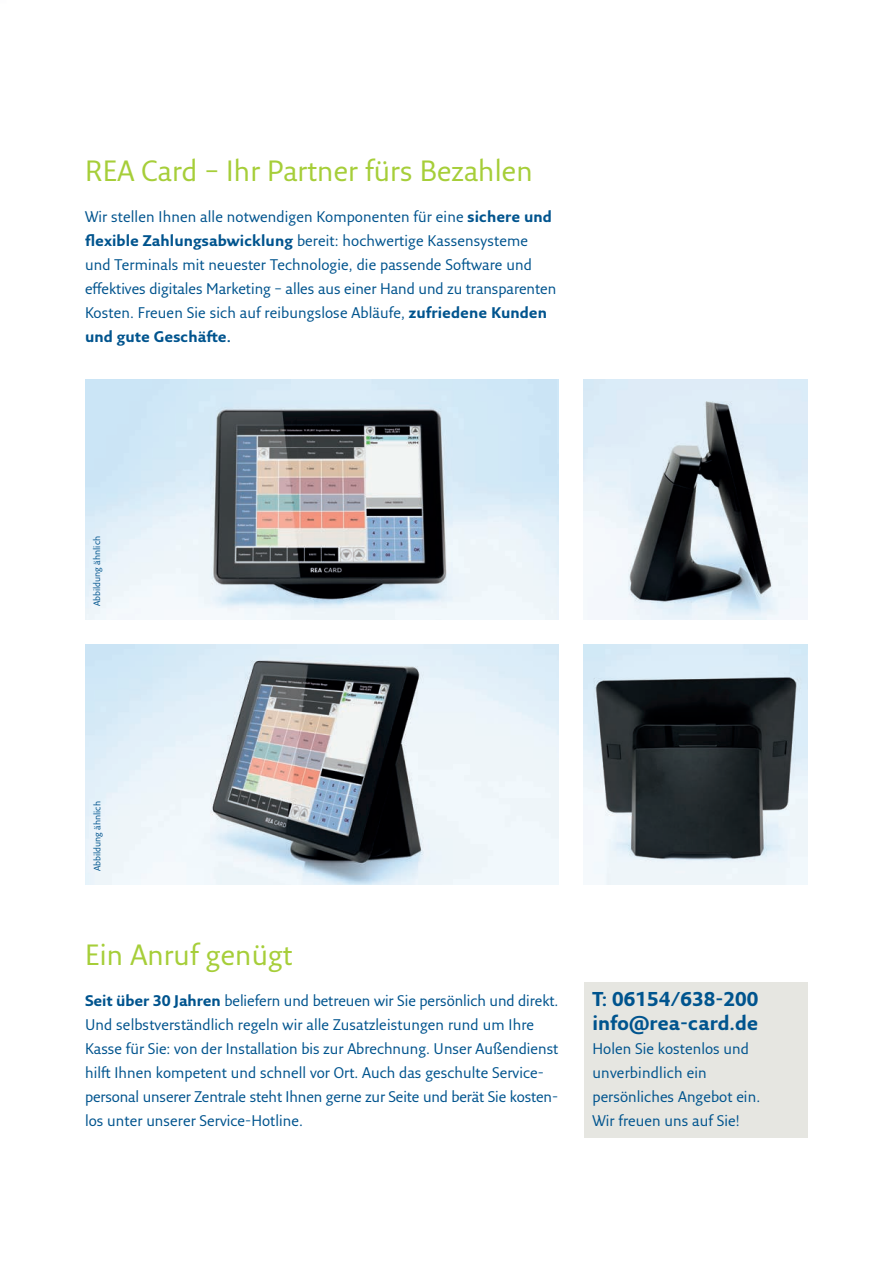
<style>
.page{position:relative;width:893px;height:1263px;background:#fff}
.page>*{position:absolute;margin:0;border:0;box-sizing:border-box;transform-origin:0 0}
.t1{font:28.5px "Fresco Sans Plus Pro";color:#a6ce39}
.TXT_Infobox{font:700 19.5px "Fresco Sans Plus Pro";color:#00548e}
.TXT_Infobox-2{font:15px/24px "Fresco Sans Plus Pro";color:#00548e}
.t2{font:9px "Fresco Sans Plus Pro";color:#00548e}
.s1{font-weight:700}
</style>
<div class="page">
<div style="left:584px;top:983px;width:223px;height:155px;background:#e6e6e1"></div>
<img style="left:584px;top:379px;width:224px;height:240px">
<img style="left:584px;top:645px;width:224px;height:239px">
<img style="left:85px;top:379px;width:473px;height:240px">
<img style="left:85px;top:645px;width:474px;height:239px">
<p class="t1" style="left:85px;top:153px;width:449px">REA Card – Ihr Partner fürs Bezahlen</p>
<p class="TXT_Infobox-2" style="left:85px;top:205px;width:473px">Wir stellen Ihnen alle notwendigen Komponenten für eine <span class="s1">sichere und flexible Zahlungsabwicklung</span> bereit: hochwertige Kassensysteme und Terminals mit neuester Technologie, die passende Software und effektives digitales Marketing – alles aus einer Hand und zu transparenten Kosten. Freuen Sie sich auf reibungslose Abläufe, <span class="s1">zufriedene Kunden und gute Geschäfte.</span></p>
<p class="t2" style="left:91px;top:606px;width:72px;rotate:-90deg">Abbildung ähnlich</p>
<p class="t2" style="left:92px;top:871px;width:72px;rotate:-90deg">Abbildung ähnlich</p>
<p class="t1" style="left:85px;top:937px;width:209px">Ein Anruf genügt</p>
<p class="TXT_Infobox-2" style="left:85px;top:988px;width:475px"><span class="s1">Seit über 30 Jahren</span> beliefern und betreuen wir Sie persönlich und direkt.<br>Und selbstverständlich regeln wir alle Zusatzleistungen rund um Ihre Kasse für Sie: von der Installation bis zur Abrechnung. Unser Außendienst hilft Ihnen kompetent und schnell vor Ort. Auch das geschulte Service&shy;personal unserer Zentrale steht Ihnen gerne zur Seite und berät Sie kosten&shy;los unter unserer Service-Hotline.</p>
<p class="TXT_Infobox" style="left:592px;top:987px;width:167px">T: 06154/638-200</p>
<p class="TXT_Infobox" style="left:592px;top:1011px;width:167px">info@rea-card.de</p>
<p class="TXT_Infobox-2" style="left:592px;top:1036px;width:169px">Holen Sie kostenlos und unverbindlich ein persönliches Angebot ein.<br>Wir freuen uns auf Sie!</p>
</div>
